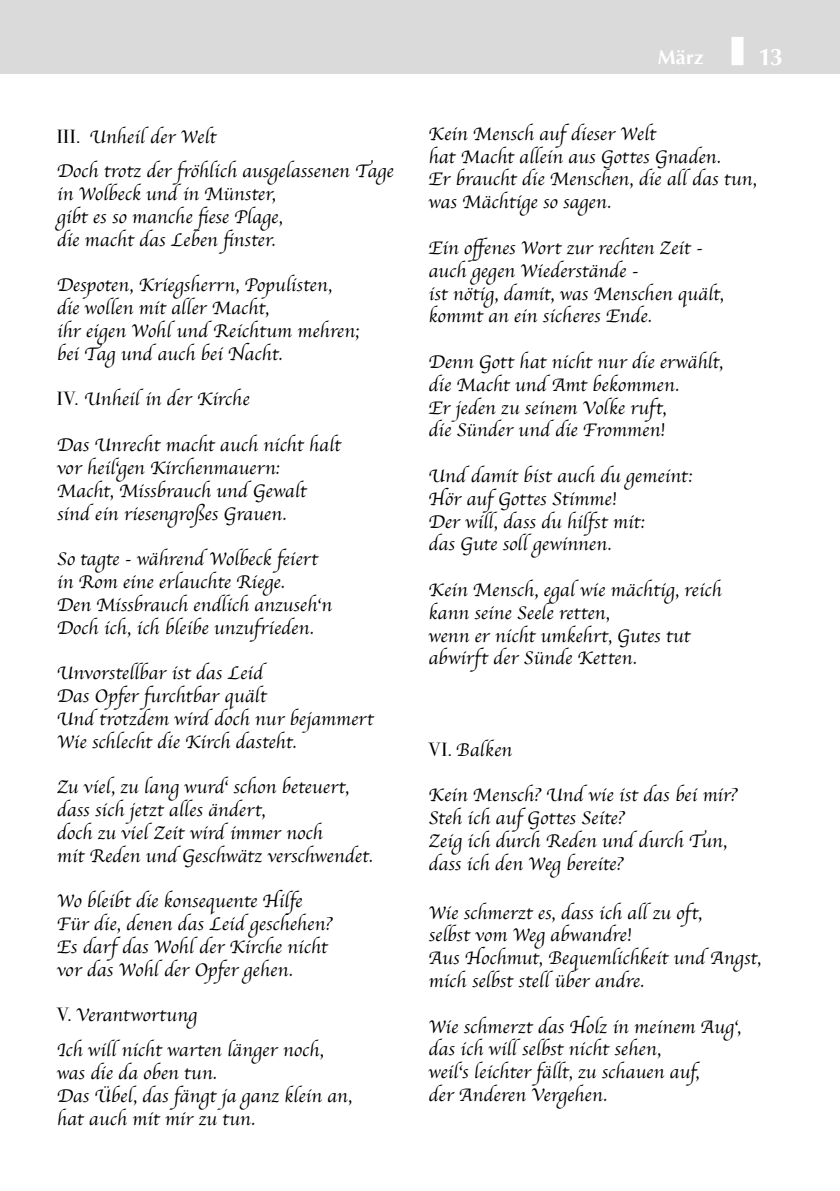
<style>
.page{position:relative;width:840px;height:1191px;background:#fff}
.page>*{position:absolute;margin:0;border:0;box-sizing:border-box;transform-origin:0 0}
.t1{font:700 24px "Optima";color:#fff}
.t2{font:700 20px "Optima";color:#fff}
.t3{font:19px/22.8px "Apple Chancery";letter-spacing:.005em;color:#000}
.s1{font-family:"Bodoni Svty Two ITCTT"}
</style>
<div class="page">
<div style="left:0;top:0;width:839px;height:74px;background:#dadada"></div>
<div style="left:731px;top:37px;width:12px;height:28px;background:#fff"></div>
<p class="t3" style="left:57px;top:119px;width:338px;line-height:34.8px"><span class="s1">III.</span> Unheil der Welt<br>Doch trotz der fröhlich ausgelassenen Tage</p>
<p class="t3" style="left:57px;top:183px;width:227px">in Wolbeck und in Münster, gibt es so manche fiese Plage, die macht das Leben finster.</p>
<p class="t3" style="left:57px;top:274px;width:303px">Despoten, Kriegsherrn, Populisten, die wollen mit aller Macht,<br>ihr eigen Wohl und Reichtum mehren; bei Tag und auch bei Nacht.</p>
<p class="t3" style="left:57px;top:388px;width:194px"><span class="s1">IV.</span> Unheil in der Kirche</p>
<p class="t3" style="left:57px;top:433px;width:285px">Das Unrecht macht auch nicht halt vor heil‘gen Kirchenmauern:<br>Macht, Missbrauch und Gewalt sind ein riesengroßes Grauen.</p>
<p class="t3" style="left:57px;top:547px;width:276px">So tagte - während Wolbeck feiert in Rom eine erlauchte Riege.<br>Den Missbrauch endlich anzuseh‘n<br>Doch ich, ich bleibe unzufrieden.</p>
<p class="t3" style="left:57px;top:661px;width:318px">Unvorstellbar ist das Leid<br>Das Opfer furchtbar quält<br>Und trotzdem wird doch nur bejammert<br>Wie schlecht die Kirch dasteht.</p>
<p class="t3" style="left:57px;top:775px;width:317px">Zu viel, zu lang wurd‘ schon beteuert, dass sich jetzt alles ändert,<br>doch zu viel Zeit wird immer noch<br>mit Reden und Geschwätz verschwendet.</p>
<p class="t3" style="left:57px;top:889px;width:277px">Wo bleibt die konsequente Hilfe<br>Für die, denen das Leid geschehen?<br>Es darf das Wohl der Kirche nicht vor das Wohl der Opfer gehen.</p>
<p class="t3" style="left:57px;top:997px;width:268px;line-height:34.8px"><span class="s1">V.</span> Verantwortung<br>Ich will nicht warten länger noch,</p>
<p class="t3" style="left:57px;top:1061px;width:297px">was die da oben tun.<br>Das Übel, das fängt ja ganz klein an, hat auch mit mir zu tun.</p>
<p class="t2" style="left:657px;top:45px;width:47px">März</p>
<p class="t1" style="left:758px;top:43px;width:26px">13</p>
<p class="t3" style="left:428px;top:122px;width:329px">Kein Mensch auf dieser Welt<br>hat Macht allein aus Gottes Gnaden.<br>Er braucht die Menschen, die all das tun, was Mächtige so sagen.</p>
<p class="t3" style="left:428px;top:236px;width:296px">Ein offenes Wort zur rechten Zeit - auch gegen Wiederstände -<br>ist nötig, damit, was Menschen quält, kommt an ein sicheres Ende.</p>
<p class="t3" style="left:428px;top:350px;width:296px">Denn Gott hat nicht nur die erwählt, die Macht und Amt bekommen.<br>Er jeden zu seinem Volke ruft,<br>die Sünder und die Frommen!</p>
<p class="t3" style="left:428px;top:464px;width:265px">Und damit bist auch du gemeint:<br>Hör auf Gottes Stimme!<br>Der will, dass du hilfst mit:<br>das Gute soll gewinnen.</p>
<p class="t3" style="left:428px;top:578px;width:294px">Kein Mensch, egal wie mächtig, reich kann seine Seele retten,<br>wenn er nicht umkehrt, Gutes tut abwirft der Sünde Ketten.</p>
<p class="t3" style="left:428px;top:738px;width:85px"><span class="s1">VI.</span> Balken</p>
<p class="t3" style="left:428px;top:783px;width:310px">Kein Mensch? Und wie ist das bei mir?<br>Steh ich auf Gottes Seite?<br>Zeig ich durch Reden und durch Tun, dass ich den Weg bereite?</p>
<p class="t3" style="left:428px;top:901px;width:334px">Wie schmerzt es, dass ich all zu oft,<br>selbst vom Weg abwandre!<br>Aus Hochmut, Bequemlichkeit und Angst, mich selbst stell über andre.</p>
<p class="t3" style="left:428px;top:1015px;width:314px">Wie schmerzt das Holz in meinem Aug‘, das ich will selbst nicht sehen,<br>weil‘s leichter fällt, zu schauen auf,<br>der Anderen Vergehen.</p>
</div>
